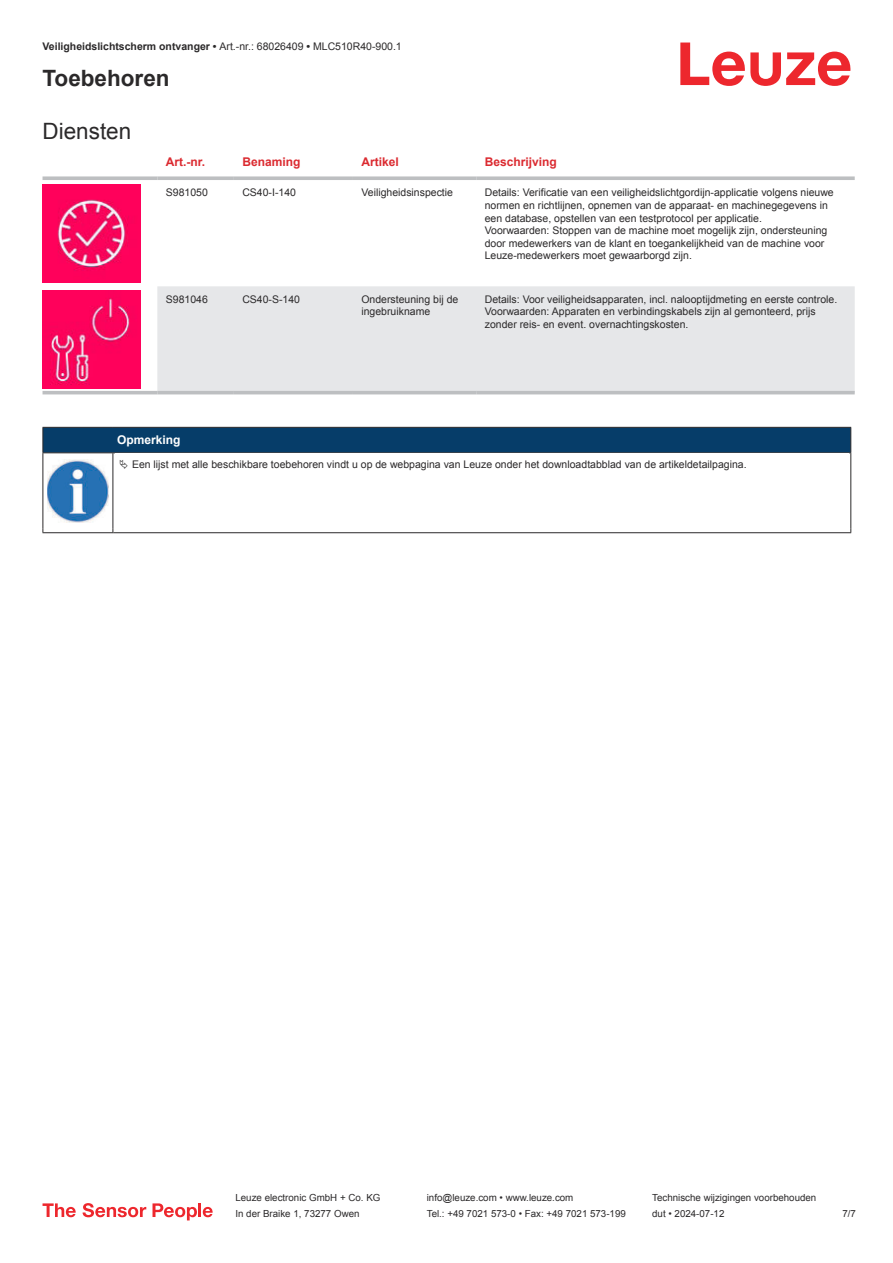
<style>
.page{position:relative;width:893px;height:1263px;background:#fff}
.page>*{position:absolute;margin:0;border:0;box-sizing:border-box;transform-origin:0 0}
.t1{font:700 22.5px "Arial";color:#2b292a}
.t2{font:22.5px "Arial";color:#2b292a}
.t3{font:700 12px "Arial";color:#db2a30}
.t4{font:700 12px "Arial";color:#fff}
.t5{font:10.5px/12.6px "Arial";color:#2b292a}
.t6{font:700 10.5px "Arial";color:#2b292a}
.t7{font:9.75px "Arial";color:#2b292a}
.s1{font-weight:400}
</style>
<div class="page">
<svg style="left:680px;top:43px;width:170px;height:43px"></svg>
<svg style="left:43px;top:184px;width:812px;height:211px"></svg>
<div style="left:157px;top:286px;width:698px;height:105px;background:#e6e7e9"></div>
<svg style="left:43px;top:176px;width:114px;height:4px"></svg>
<svg style="left:157px;top:176px;width:77px;height:4px"></svg>
<svg style="left:234px;top:176px;width:119px;height:4px"></svg>
<svg style="left:353px;top:176px;width:123px;height:4px"></svg>
<svg style="left:476px;top:176px;width:379px;height:4px;background:#c4c6c8"></svg>
<hr style="left:43px;top:391px;width:114px;height:3px;background:#bdbfc1">
<hr style="left:157px;top:391px;width:77px;height:3px;background:#bdbfc1">
<hr style="left:234px;top:391px;width:119px;height:3px;background:#bdbfc1">
<hr style="left:353px;top:391px;width:123px;height:3px;background:#bdbfc1">
<hr style="left:476px;top:391px;width:379px;height:3px;background:#bdbfc1">
<img style="left:43px;top:184px;width:97px;height:98px">
<img style="left:43px;top:291px;width:97px;height:97px">
<div style="left:43px;top:427px;width:808px;height:26px;background:#063d69"></div>
<hr style="left:113px;top:452px;width:738px;height:1px;background:#2b292a">
<hr style="left:43px;top:453px;width:1px;height:75px;background:#2b292a">
<hr style="left:113px;top:453px;width:1px;height:75px;background:#2b292a">
<hr style="left:850px;top:453px;width:1px;height:75px;background:#2b292a">
<hr style="left:43px;top:532px;width:70px;height:1px;background:#2b292a">
<hr style="left:113px;top:532px;width:738px;height:1px;background:#2b292a">
<img style="left:47px;top:459px;width:61px;height:63px">
<svg style="left:43px;top:1203px;width:33px;height:14px"></svg>
<svg style="left:83px;top:1203px;width:63px;height:14px"></svg>
<svg style="left:153px;top:1203px;width:44px;height:17px"></svg>
<hr style="left:198px;top:1203px;width:3px;height:14px;background:#ed272d">
<svg style="left:203px;top:1207px;width:10px;height:10px"></svg>
<p class="t6" style="left:43px;top:43px;width:361px">Veiligheidslichtscherm ontvanger • <span class="s1">Art.-nr.: 68026409</span> • <span class="s1">MLC510R40-900.1</span></p>
<h1 class="t1" style="left:43px;top:70px;width:129px">Toebehoren</h1>
<h1 class="t2" style="left:43px;top:123px;width:90px">Diensten</h1>
<p class="t3" style="left:166px;top:157px;width:41px">Art.-nr.</p>
<p class="t3" style="left:242px;top:157px;width:60px">Benaming</p>
<p class="t3" style="left:361px;top:157px;width:39px">Artikel</p>
<p class="t3" style="left:485px;top:157px;width:74px">Beschrijving</p>
<p class="t5" style="left:166px;top:187px;width:44px">S981050</p>
<p class="t5" style="left:242px;top:187px;width:55px">CS40-I-140</p>
<p class="t5" style="left:361px;top:187px;width:93px">Veiligheidsinspectie</p>
<p class="t5" style="left:485px;top:187px;width:350px">Details: Verificatie van een veiligheidslichtgordijn-applicatie volgens nieuwe normen en richtlijnen, opnemen van de apparaat- en machinegegevens in een database, opstellen van een testprotocol per applicatie.<br>Voorwaarden: Stoppen van de machine moet mogelijk zijn, ondersteuning door medewerkers van de klant en toegankelijkheid van de machine voor Leuze-medewerkers moet gewaarborgd zijn.</p>
<p class="t5" style="left:166px;top:294px;width:44px">S981046</p>
<p class="t5" style="left:242px;top:294px;width:59px">CS40-S-140</p>
<p class="t5" style="left:361px;top:294px;width:98px">Ondersteuning bij de ingebruikname</p>
<p class="t5" style="left:485px;top:294px;width:354px">Details: Voor veiligheidsapparaten, incl. nalooptijdmeting en eerste controle.<br>Voorwaarden: Apparaten en verbindingskabels zijn al gemonteerd, prijs zonder reis- en event. overnachtingskosten.</p>
<p class="t4" style="left:117px;top:435px;width:65px">Opmerking</p>
<p class="t5" style="left:132px;top:459px;width:616px">Een lijst met alle beschikbare toebehoren vindt u op de webpagina van Leuze onder het downloadtabblad van de artikeldetailpagina.</p>
<p class="t7" style="left:235px;top:1194px;width:146px">Leuze electronic GmbH + Co. KG</p>
<p class="t7" style="left:427px;top:1194px;width:148px">info@leuze.com • www.leuze.com</p>
<p class="t7" style="left:652px;top:1194px;width:166px">Technische wijzigingen voorbehouden</p>
<p class="t7" style="left:235px;top:1210px;width:126px">In der Braike 1, 73277 Owen</p>
<p class="t7" style="left:427px;top:1210px;width:201px">Tel.: +49 7021 573-0 • Fax: +49 7021 573-199</p>
<p class="t7" style="left:652px;top:1210px;width:74px">dut • 2024-07-12</p>
<p class="t7" style="left:842px;top:1210px;width:15px">7 /7</p>
</div>
